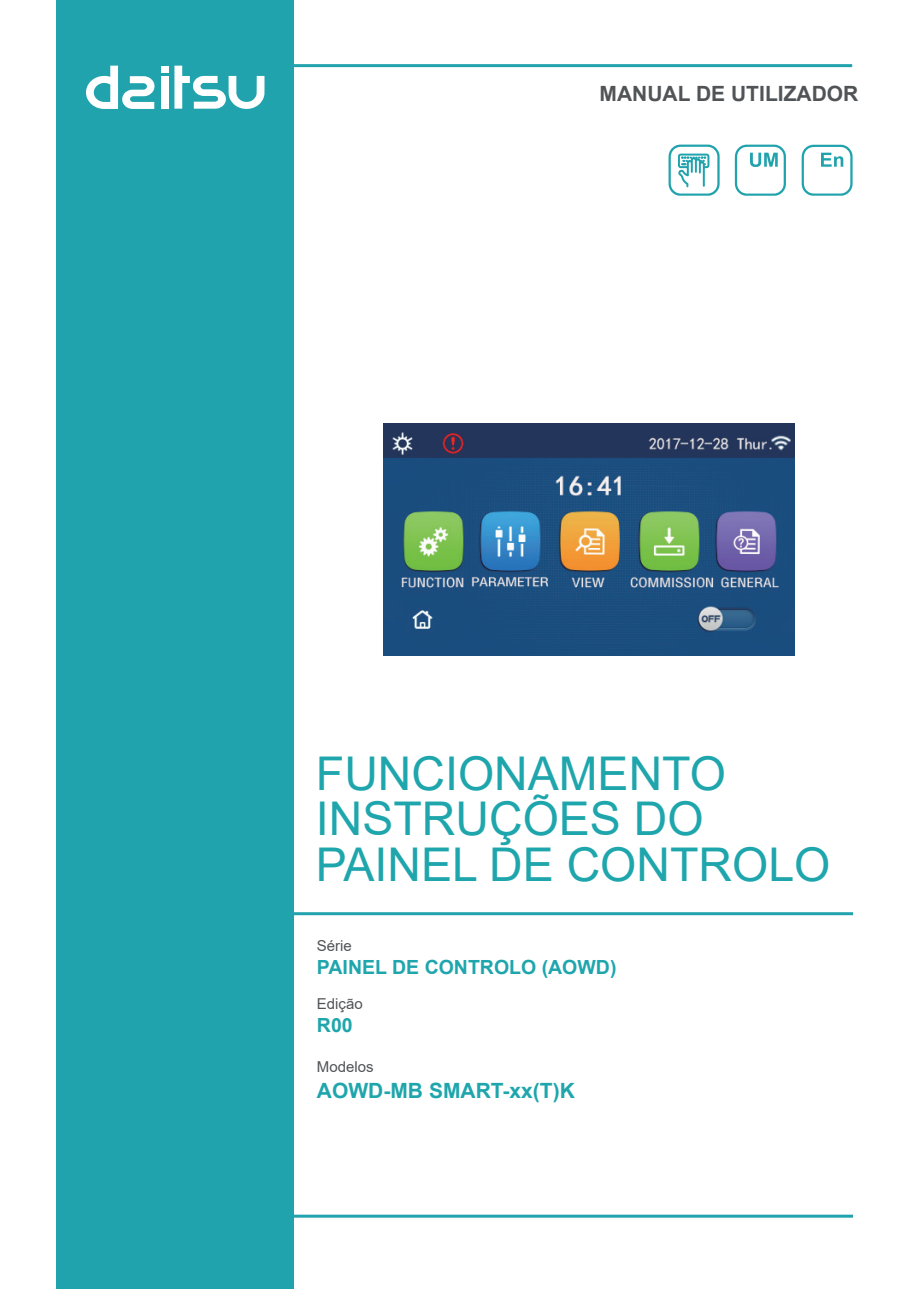
<style>
.page{position:relative;width:919px;height:1289px;background:#fff}
.page>*{position:absolute;margin:0;border:0;box-sizing:border-box;transform-origin:0 0}
.t1{font:46.5px/45px "Arial";color:#1fa6ad}
.t2{font:700 21px "Arial";color:#1fa6ad}
.t3{font:700 21px "Arial";color:#505457}
.t4{font:700 19.5px "Arial";color:#1fa6ad}
.t5{font:15px "Arial";color:#505457}
</style>
<div class="page">
<hr style="left:66px;top:1214px;width:786px;height:3px;background:#21a3ae">
<hr style="left:66px;top:912px;width:786px;height:3px;background:#21a3ae">
<hr style="left:65px;top:64px;width:787px;height:3px;background:#21a3ae">
<div style="left:56px;top:0;width:238px;height:1288px;background:#21a3ae"></div>
<div style="left:161px;top:66px;width:7px;height:7px;background:#fff"></div>
<svg style="left:86px;top:66px;width:69px;height:43px"></svg>
<svg style="left:174px;top:66px;width:90px;height:43px"></svg>
<div style="left:161px;top:76px;width:7px;height:33px;background:#fff"></div>
<svg style="left:668px;top:144px;width:51px;height:52px"></svg>
<svg style="left:734px;top:145px;width:51px;height:51px"></svg>
<svg style="left:801px;top:145px;width:51px;height:51px"></svg>
<img style="left:383px;top:424px;width:411px;height:231px">
<p class="t3" style="left:599px;top:79px;width:260px">MANUAL DE UTILIZADOR</p>
<p class="t1" style="left:316px;top:751px;width:516px">FUNCIONAMENTO<br>INSTRUÇÕES DO<br>PAINEL DE CONTROLO</p>
<p class="t5" style="left:317px;top:934px;width:37px">Série</p>
<p class="t4" style="left:317px;top:953px;width:301px">PAINEL DE CONTROLO (AOWD)</p>
<p class="t5" style="left:317px;top:993px;width:47px">Edição</p>
<p class="t4" style="left:317px;top:1011px;width:37px">R00</p>
<p class="t5" style="left:317px;top:1056px;width:58px">Modelos</p>
<p class="t2" style="left:317px;top:1076px;width:259px">AOWD-MB SMART-xx(T)K</p>
</div>
